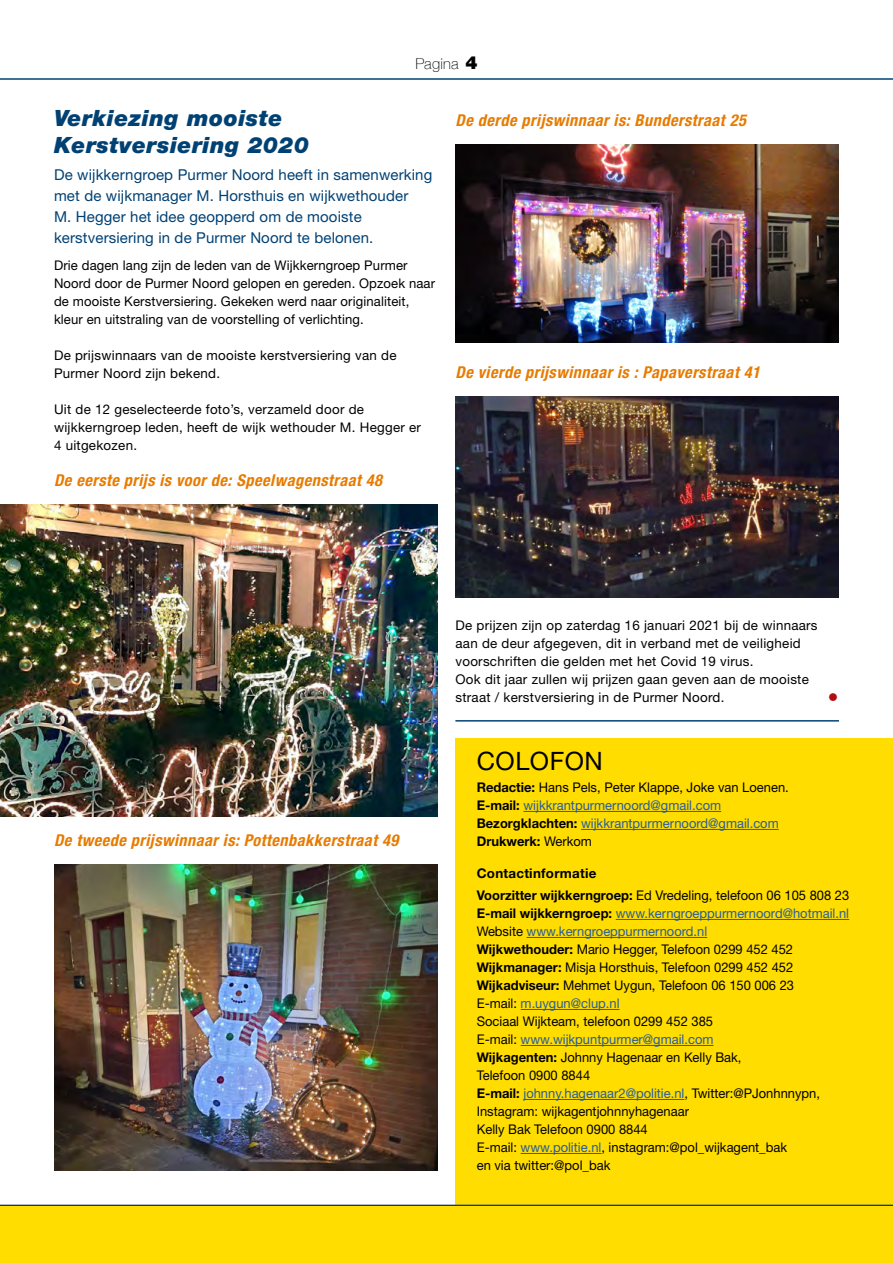
<style>
.page{position:relative;width:893px;height:1263px;background:#fff}
.page>*{position:absolute;margin:0;border:0;box-sizing:border-box;transform-origin:0 0}
.t1{font:25.35px "Helvetica Neue";letter-spacing:.02em;color:#000}
.H1__Kop{font:italic 900 22.5px/27px "Helvetica Neue";letter-spacing:.02em;color:#004174}
.H2__Subkop{font:italic 700 condensed 16.35px "Helvetica Neue";letter-spacing:.03em;color:#e77b00}
.H__Introtekst{font:15px/21px "Helvetica Neue";letter-spacing:.01em;color:#004174}
.t2{font:100 15px "Helvetica Neue";letter-spacing:.02em;color:#000}
.P__Tekst_plat{font:13.35px/18px "Helvetica Neue";letter-spacing:.01em;color:#000}
.t3{font:13.35px "Helvetica Neue";color:#275b9b}
.t4{font:700 13.35px "Helvetica Neue";letter-spacing:.02em;color:#000}
.t5{font:700 13.35px "Helvetica Neue";color:#000}
.P__Tekst_plat-2{font:13.35px "Wingdings";color:#b20e10}
.s1{font-weight:900;font-size:18px}
.s2{font-weight:700}
.s3{font-weight:700;color:#000}
.s4{font-weight:400}
.s5{color:#000}
.s6{color:#275b9b}
</style>
<div class="page">
<hr style="left:0;top:78px;width:893px;height:2px;background:#004174">
<div style="left:455px;top:738px;width:438px;height:478px;background:#fd0"></div>
<hr style="left:523px;top:811px;width:198px;height:1px;background:#275b9b">
<hr style="left:581px;top:829px;width:198px;height:1px;background:#275b9b">
<hr style="left:616px;top:919px;width:233px;height:1px;background:#275b9b">
<hr style="left:527px;top:937px;width:180px;height:1px;background:#275b9b">
<hr style="left:521px;top:1009px;width:99px;height:1px;background:#275b9b">
<hr style="left:521px;top:1045px;width:192px;height:1px;background:#275b9b">
<hr style="left:523px;top:1099px;width:161px;height:1px;background:#275b9b">
<hr style="left:521px;top:1153px;width:80px;height:1px;background:#275b9b">
<hr style="left:0;top:1205px;width:893px;height:1px;background:#004174">
<div style="left:0;top:1206px;width:893px;height:57px;background:#fd0"></div>
<hr style="left:455px;top:720px;width:384px;height:2px;background:#004174">
<img style="left:0;top:504px;width:437px;height:312px">
<img style="left:54px;top:864px;width:383px;height:306px">
<img style="left:455px;top:144px;width:384px;height:198px">
<img style="left:455px;top:396px;width:384px;height:202px">
<p class="t2" style="left:415px;top:52px;width:63px">Pagina <span class="s1">4</span></p>
<h1 class="H1__Kop" style="left:54px;top:104px;width:257px">Verkiezing mooiste<br>Kerstversiering 2020</h1>
<p class="H__Introtekst" style="left:54px;top:164px;width:380px">De wijkkerngroep Purmer Noord heeft in samenwerking met de wijkmanager M. Horsthuis en wijkwethouder<br>M. Hegger het idee geopperd om de mooiste kerstversiering in de Purmer Noord te belonen.</p>
<p class="P__Tekst_plat" style="left:54px;top:256px;width:383px">Drie dagen lang zijn de leden van de Wijkkerngroep Purmer Noord door de Purmer Noord gelopen en gereden. Opzoek naar de mooiste Kerstversiering. Gekeken werd naar originaliteit, kleur en uitstraling van de voorstelling of verlichting.</p>
<p class="P__Tekst_plat" style="left:54px;top:346px;width:344px">De prijswinnaars van de mooiste kerstversiering van de<br>Purmer Noord zijn bekend.</p>
<p class="P__Tekst_plat" style="left:54px;top:400px;width:369px">Uit de 12 geselecteerde foto’s, verzameld door de wijkkerngroep leden, heeft de wijk wethouder M. Hegger er<br>4 uitgekozen.</p>
<h2 class="H2__Subkop" style="left:54px;top:470px;width:330px">De eerste prijs is voor de: Speelwagenstraat 48</h2>
<h2 class="H2__Subkop" style="left:455px;top:110px;width:292px">De derde prijswinnaar is: Bunderstraat 25</h2>
<h2 class="H2__Subkop" style="left:455px;top:362px;width:306px">De vierde prijswinnaar is : Papaverstraat 41</h2>
<h2 class="H2__Subkop" style="left:54px;top:830px;width:346px">De tweede prijswinnaar is: Pottenbakkerstraat 49</h2>
<p class="P__Tekst_plat" style="left:455px;top:616px;width:364px">De prijzen zijn op zaterdag 16 januari 2021 bij de winnaars aan de deur afgegeven, dit in verband met de veiligheid voorschriften die gelden met het Covid 19 virus.</p>
<p class="P__Tekst_plat" style="left:455px;top:670px;width:355px">Ook dit jaar zullen wij prijzen gaan geven aan de mooiste straat / kerstversiering in de Purmer Noord.</p>
<p class="P__Tekst_plat-2" style="left:828px;top:690px;width:11px">●</p>
<p class="t1" style="left:477px;top:745px;width:128px">COLOFON</p>
<p class="P__Tekst_plat" style="left:477px;top:778px;width:314px"><span class="s2">Redactie:</span> Hans Pels, Peter Klappe, Joke van Loenen.</p>
<p class="t3" style="left:477px;top:797px;width:246px"><span class="s3">E-mail:</span> wijkkrantpurmernoord@gmail.com</p>
<p class="t3" style="left:477px;top:815px;width:304px"><span class="s3">Bezorgklachten:</span> wijkkrantpurmernoord@gmail.com</p>
<p class="t5" style="left:477px;top:833px;width:117px">Drukwerk: <span class="s4">Werkom</span></p>
<p class="t4" style="left:477px;top:864px;width:121px">Contactinformatie</p>
<p class="P__Tekst_plat" style="left:477px;top:886px;width:374px"><span class="s2">Voorzitter wijkkerngroep:</span> Ed Vredeling, telefoon 06 105 808 23</p>
<p class="t3" style="left:477px;top:905px;width:374px"><span class="s3">E-mail wijkkerngroep:</span> www.kerngroeppurmernoord@hotmail.nl</p>
<p class="t3" style="left:477px;top:923px;width:232px"><span class="s5">Website</span> www.kerngroeppurmernoord.nl</p>
<p class="P__Tekst_plat" style="left:477px;top:940px;width:318px"><span class="s2">Wijkwethouder:</span> Mario Hegger, Telefoon 0299 452 452</p>
<p class="P__Tekst_plat" style="left:477px;top:958px;width:318px"><span class="s2">Wijkmanager:</span> Misja Horsthuis, Telefoon 0299 452 452</p>
<p class="P__Tekst_plat" style="left:477px;top:976px;width:319px"><span class="s2">Wijkadviseur:</span> Mehmet Uygun, Telefoon 06 150 006 23</p>
<p class="t3" style="left:477px;top:995px;width:144px"><span class="s5">E-mail:</span> m.uygun@clup.nl</p>
<p class="P__Tekst_plat" style="left:477px;top:1012px;width:238px">Sociaal Wijkteam, telefoon 0299 452 385</p>
<p class="t3" style="left:477px;top:1031px;width:238px"><span class="s5">E-mail:</span> www.wijkpuntpurmer@gmail.com</p>
<p class="P__Tekst_plat" style="left:477px;top:1048px;width:266px"><span class="s2">Wijkagenten:</span> Johnny Hagenaar en Kelly Bak,<br>Telefoon 0900 8844</p>
<p class="t3" style="left:477px;top:1085px;width:345px"><span class="s3">E-mail:</span> johnny.hagenaar2@politie.nl<span class="s5">, Twitter:@PJonhnnypn,</span></p>
<p class="P__Tekst_plat" style="left:477px;top:1102px;width:214px">Instagram: wijkagentjohnnyhagenaar</p>
<p class="P__Tekst_plat" style="left:477px;top:1120px;width:173px">Kelly Bak Telefoon 0900 8844</p>
<p class="P__Tekst_plat" style="left:477px;top:1138px;width:312px">E-mail: <span class="s6">www.politie.nl</span>, instagram:@pol_wijkagent_bak</p>
<p class="P__Tekst_plat" style="left:477px;top:1156px;width:135px">en via twitter:@pol_bak</p>
</div>
